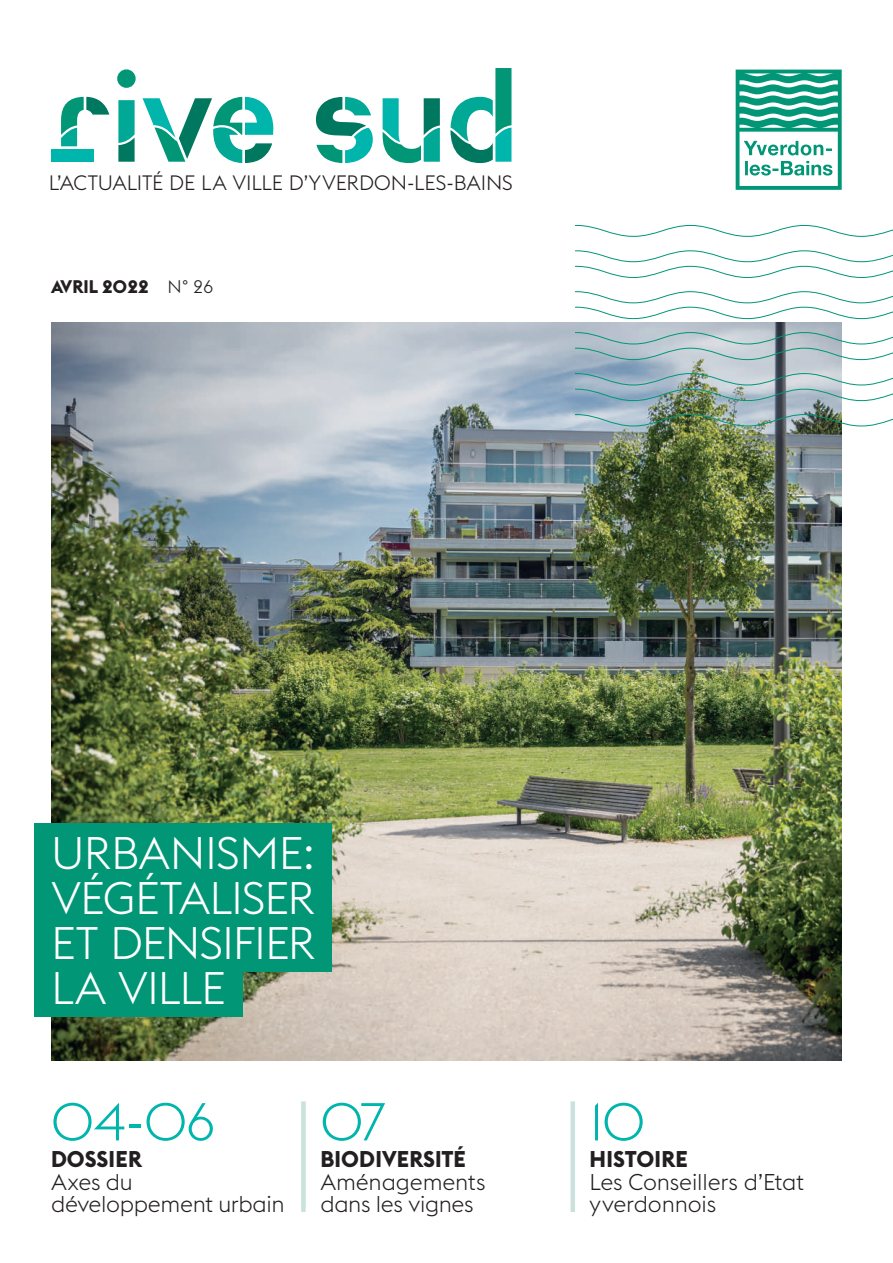
<style>
.page{position:relative;width:893px;height:1263px;background:#fff}
.page>*{position:absolute;margin:0;border:0;box-sizing:border-box;transform-origin:0 0}
.t1{font:300 52.5px "Euclid Flex";color:#00b5ac}
.t2{font:300 45px/45px "Euclid Flex";letter-spacing:-.02em;color:#fff;text-align:justify}
.t3{font:300 22.5px/22.5px "Euclid Flex";letter-spacing:-.01em;color:#231f20}
.t4{font:700 22.5px "Euclid Flex";letter-spacing:.005em;color:#231f20}
.t5{font:300 20.55px "Euclid Flex";letter-spacing:-.005em;color:#231f20}
.t6{font:700 18px "Euclid Flex";color:#231f20}
.s1{font-weight:300}
</style>
<div class="page">
<img style="left:51px;top:322px;width:791px;height:738px">
<div style="left:34px;top:824px;width:298px;height:54px;background:#009676"></div>
<div style="left:34px;top:871px;width:298px;height:54px;background:#009676"></div>
<div style="left:34px;top:917px;width:298px;height:54px;background:#009676"></div>
<div style="left:34px;top:962px;width:208px;height:54px;background:#009676"></div>
<div style="left:51px;top:149px;width:43px;height:13px;background:#00b5ac"></div>
<svg style="left:61px;top:97px;width:48px;height:49px"></svg>
<svg style="left:118px;top:100px;width:17px;height:62px"></svg>
<svg style="left:383px;top:98px;width:57px;height:65px"></svg>
<svg style="left:450px;top:68px;width:61px;height:95px"></svg>
<svg style="left:143px;top:97px;width:130px;height:66px"></svg>
<svg style="left:316px;top:97px;width:57px;height:66px"></svg>
<div style="left:117px;top:69px;width:19px;height:19px;background:#009676;border-radius:50%"></div>
<svg style="left:736px;top:70px;width:106px;height:120px"></svg>
<svg style="left:575px;top:225px;width:318px;height:201px"></svg>
<div style="left:301px;top:1101px;width:5px;height:111px;background:#cae2db"></div>
<div style="left:570px;top:1101px;width:5px;height:111px;background:#cae2db"></div>
<p class="t5" style="left:49px;top:171px;width:466px">L’ACTUALITÉ DE LA VILLE D’YVERDON-LES-BAINS</p>
<p class="t6" style="left:51px;top:276px;width:164px">AVRIL 2022 <span class="s1">N° 26</span></p>
<h2 class="t2" style="left:51px;top:831px;width:267px">URBANISME:<br>VÉGÉTALISER ET DENSIFIER LA VILLE</h2>
<h1 class="t1" style="left:51px;top:1091px;width:166px">04-06</h1>
<p class="t4" style="left:51px;top:1146px;width:93px">DOSSIER</p>
<p class="t3" style="left:51px;top:1171px;width:235px">Axes du développement urbain</p>
<h1 class="t1" style="left:320px;top:1091px;width:67px">07</h1>
<p class="t4" style="left:320px;top:1146px;width:147px">BIODIVERSITÉ</p>
<p class="t3" style="left:320px;top:1171px;width:167px">Aménagements dans les vignes</p>
<h1 class="t1" style="left:590px;top:1091px;width:57px">10</h1>
<p class="t4" style="left:590px;top:1146px;width:100px">HISTOIRE</p>
<p class="t3" style="left:590px;top:1171px;width:216px">Les Conseillers d’Etat yverdonnois</p>
</div>
